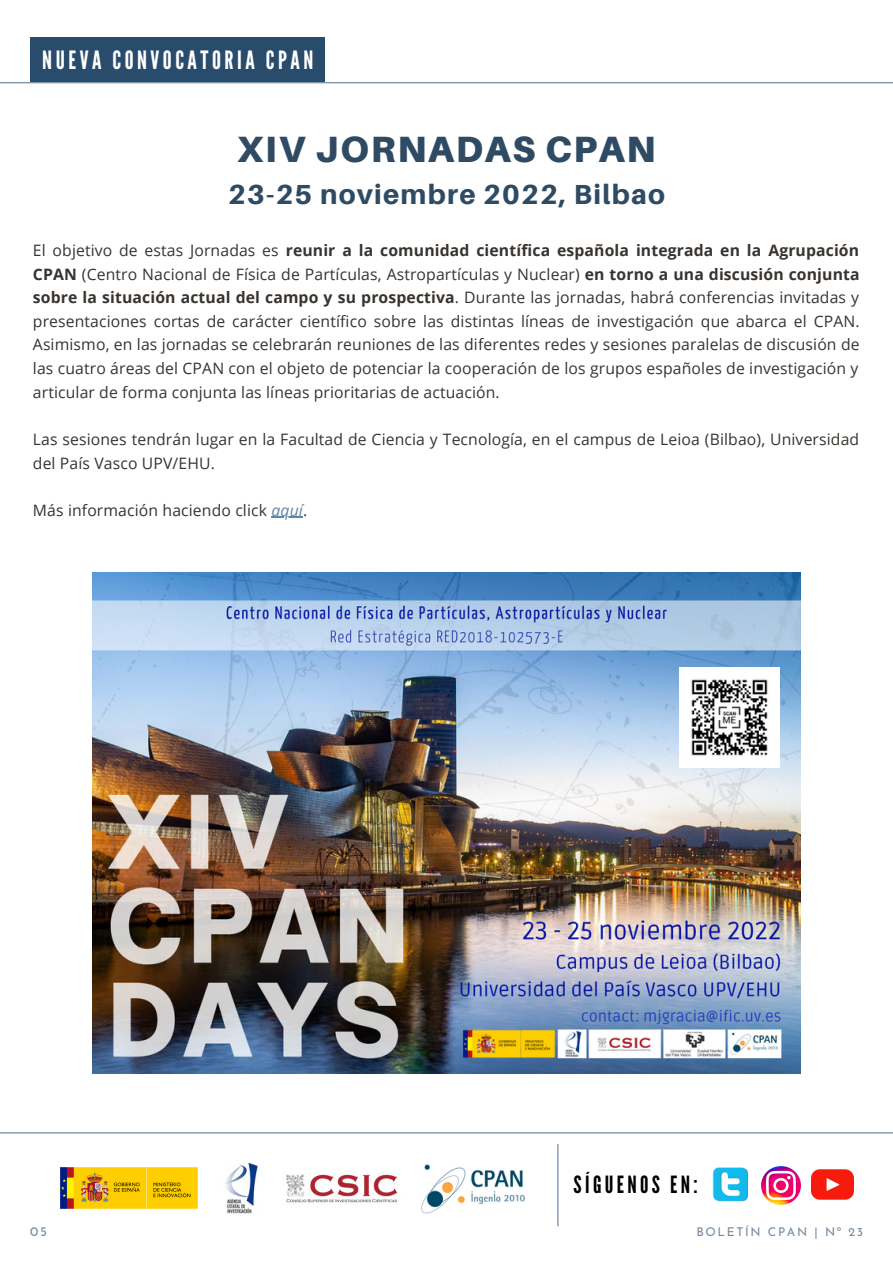
<style>
.page{position:relative;width:893px;height:1264px;background:#fff}
.page>*{position:absolute;margin:0;border:0;box-sizing:border-box;transform-origin:0 0}
.t1{font:900 36.6px "Aileron";letter-spacing:.045em;color:#2f4b64}
.t2{font:800 27.6px "Aileron";letter-spacing:.045em;color:#2f4b64}
.t3{font:25.2px "League Gothic";letter-spacing:.14em;color:#fff}
.t4{font:23.7px "League Gothic";letter-spacing:.14em;color:#000}
.t5{font:15.75px/23.5px "Open Sans";letter-spacing:.01em;color:#38332f;text-align:justify}
.t6{font:13.2px "Josefin Sans";color:#758a9d}
.t7{font:12.15px "Josefin Sans";letter-spacing:.14em;color:#758a9d}
.s1{font-weight:700}
.s2{font-style:italic;color:#6185a4}
</style>
<div class="page">
<hr style="left:0;top:1132px;width:892px;height:1px;background:#657f96">
<img style="left:421px;top:1164px;width:104px;height:50px">
<img style="left:60px;top:1167px;width:138px;height:42px">
<img style="left:225px;top:1162px;width:33px;height:52px">
<img style="left:286px;top:1174px;width:112px;height:29px">
<hr style="left:557px;top:1144px;width:1px;height:82px;background:#657f96">
<hr style="left:0;top:82px;width:892px;height:1px;background:#657f96">
<div style="left:30px;top:37px;width:295px;height:45px;background:#294c6d"></div>
<img style="left:92px;top:572px;width:708px;height:501px">
<img style="left:679px;top:667px;width:100px;height:100px">
<hr style="left:271px;top:517px;width:32px;height:1px;background:#6185a4">
<img style="left:712px;top:1167px;width:36px;height:35px">
<img style="left:811px;top:1169px;width:42px;height:31px">
<img style="left:761px;top:1166px;width:39px;height:38px">
<h3 class="t3" style="left:42px;top:45px;width:272px">NUEVA CONVOCATORIA CPAN</h3>
<h1 class="t1" style="left:237px;top:127px;width:419px">XIV JORNADAS CPAN</h1>
<h2 class="t2" style="left:228px;top:177px;width:438px">23-25 noviembre 2022, Bilbao</h2>
<p class="t5" style="left:33px;top:238px;width:828px">El objetivo de estas Jornadas es <span class="s1">reunir a la comunidad científica española integrada en la Agrupación CPAN</span> (Centro Nacional de Física de Partículas, Astropartículas y Nuclear) <span class="s1">en torno a una discusión conjunta sobre la situación actual del campo y su prospectiva</span>. Durante las jornadas, habrá conferencias invitadas y presentaciones cortas de carácter científico sobre las distintas líneas de investigación que abarca el CPAN.<br>Asimismo, en las jornadas se celebrarán reuniones de las diferentes redes y sesiones paralelas de discusión de las cuatro áreas del CPAN con el objeto de potenciar la cooperación de los grupos españoles de investigación y articular de forma conjunta las líneas prioritarias de actuación.</p>
<p class="t5" style="left:33px;top:427px;width:827px">Las sesiones tendrán lugar en la Facultad de Ciencia y Tecnología, en el campus de Leioa (Bilbao), Universidad del País Vasco UPV/EHU.</p>
<p class="t5" style="left:33px;top:498px;width:276px">Más información haciendo click <span class="s2">aquí</span>.</p>
<h3 class="t4" style="left:573px;top:1170px;width:126px">SÍGUENOS EN:</h3>
<p class="t6" style="left:30px;top:1226px;width:19px">05</p>
<p class="t7" style="left:696px;top:1226px;width:168px">BOLETÍN CPAN | Nº 23</p>
</div>
